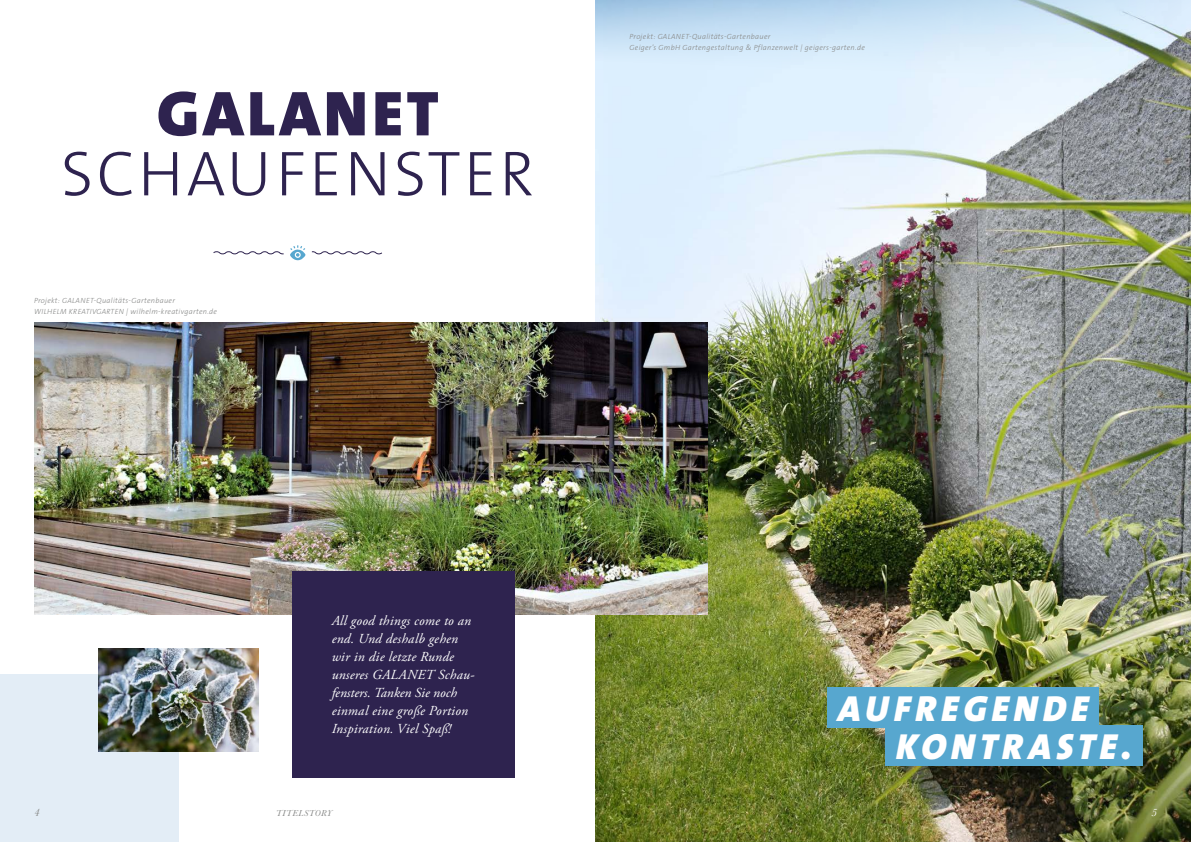
<style>
.page{position:relative;width:1191px;height:842px;background:#fff}
.page>*{position:absolute;margin:0;border:0;box-sizing:border-box;transform-origin:0 0}
.t1{font:300 64px "The Sans B W3";letter-spacing:.05em;color:#2e234f}
.t2{font:900 64px "The Sans B W9";letter-spacing:.055em;color:#2e234f}
.t3{font:italic 900 36.4px/37.3px "The Sans B W9";letter-spacing:.135em;color:#fff}
.t4{font:italic 13.8px/18px "Adobe Garamond Pro";letter-spacing:.02em;color:#fff}
.t5{font:italic 11px "Baskerville";color:#868786}
.t6{font:italic 11px "Baskerville";color:#fff}
.t7{font:italic 9px "Baskerville";letter-spacing:.06em;color:#868786}
.t8{font:italic 300 7.5px/10.5px "The Sans B W3";letter-spacing:.04em;color:#868786}
</style>
<div class="page">
<img style="left:595px;top:374px;width:596px;height:468px">
<img style="left:595px;top:0;width:596px;height:374px">
<div style="left:0;top:674px;width:178px;height:168px;background:#e3edf6"></div>
<svg style="left:213px;top:245px;width:169px;height:15px"></svg>
<img style="left:99px;top:649px;width:159px;height:102px">
<img style="left:34px;top:322px;width:674px;height:293px">
<div style="left:292px;top:571px;width:222px;height:206px;background:#2e234f"></div>
<div style="left:827px;top:688px;width:271px;height:40px;background:#57a7cf"></div>
<div style="left:885px;top:725px;width:257px;height:41px;background:#57a7cf"></div>
<h1 class="t2" style="left:157px;top:73px;width:283px">GALANET</h1>
<h1 class="t1" style="left:61px;top:133px;width:475px">SCHAUFENSTER</h1>
<p class="t8" style="left:34px;top:295px;width:185px">Projekt: GALANET-Qualitäts-Gartenbauer<br>WILHELM KREATIVGARTEN | wilhelm-kreativgarten.de</p>
<p class="t8" style="left:629px;top:32px;width:237px">Projekt: GALANET-Qualitäts-Gartenbauer<br>Geiger’s GmbH Gartengestaltung &amp; Pflanzenwelt | geigers-garten.de</p>
<h3 class="t4" style="left:332px;top:612px;width:144px">All good things come to an end. Und deshalb gehen wir in die letzte Runde unseres GALANET Schau&shy;fensters. Tanken Sie noch einmal eine große Portion<br>Inspiration. Viel Spaß!</h3>
<h2 class="t3" style="left:895px;top:690px;width:238px;text-indent:-58px">AUFREGENDE<br>KONTRASTE.</h2>
<h3 class="t5" style="left:34px;top:805px;width:7px">4</h3>
<p class="t7" style="left:276px;top:807px;width:58px">TITELSTORY</p>
<h3 class="t6" style="left:1151px;top:805px;width:7px">5</h3>
</div>
